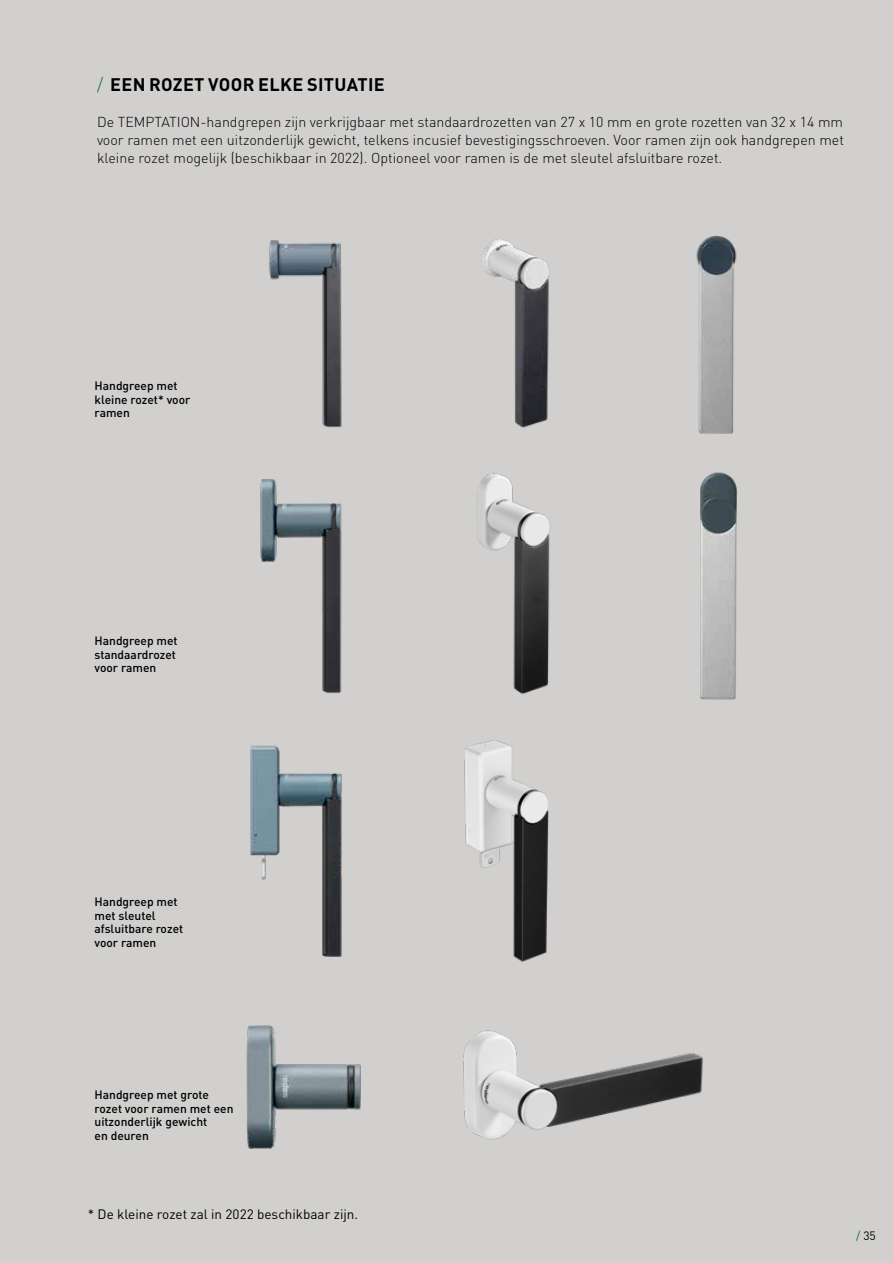
<style>
.page{position:relative;width:893px;height:1263px;background:#d1d0cf}
.page>*{position:absolute;margin:0;border:0;box-sizing:border-box;transform-origin:0 0}
.t1{font:700 18px "DIN Pro";letter-spacing:.02em;color:#000}
.t2{font:300 14.25px/18px "DIN Pro";color:#000;text-align:justify}
.t3{font:13.5px "DIN Pro";color:#000}
.t4{font:500 12px/13.5px "DIN Pro";color:#000}
.t5{font:12px "DIN Pro";color:#000}
.s1{font-weight:300;color:#0e7837}
.s2{color:#0e7837}
</style>
<div class="page">
<img style="left:700px;top:472px;width:37px;height:228px">
<img style="left:477px;top:479px;width:73px;height:216px">
<img style="left:696px;top:235px;width:41px;height:199px">
<img style="left:269px;top:240px;width:73px;height:188px">
<img style="left:260px;top:479px;width:82px;height:214px">
<img style="left:246px;top:1025px;width:115px;height:124px">
<img style="left:482px;top:239px;width:67px;height:240px">
<img style="left:463px;top:1030px;width:240px;height:110px">
<img style="left:250px;top:745px;width:92px;height:212px">
<img style="left:464px;top:740px;width:85px;height:222px">
<p class="t1" style="left:97px;top:69px;width:289px"><span class="s1">/</span> EEN ROZET VOOR ELKE SITUATIE</p>
<p class="t2" style="left:97px;top:112px;width:748px">De TEMPTATION-handgrepen zijn verkrijgbaar met standaardrozetten van 27 x 10 mm en grote rozetten van 32 x 14 mm voor ramen met een uitzonderlijk gewicht, telkens incusief bevestigingsschroeven. Voor ramen zijn ook handgrepen met kleine rozet mogelijk (beschikbaar in 2022). Optioneel voor ramen is de met sleutel afsluitbare rozet.</p>
<p class="t4" style="left:95px;top:378px;width:97px">Handgreep met kleine rozet* voor ramen</p>
<p class="t4" style="left:95px;top:633px;width:85px">Handgreep met standaardrozet voor ramen</p>
<p class="t4" style="left:95px;top:894px;width:90px">Handgreep met met sleutel afsluitbare rozet voor ramen</p>
<p class="t4" style="left:95px;top:1087px;width:140px">Handgreep met grote rozet voor ramen met een uitzonderlijk gewicht<br>en deuren</p>
<p class="t3" style="left:88px;top:1203px;width:272px">* De kleine rozet zal in 2022 beschikbaar zijn.</p>
<p class="t5" style="left:856px;top:1226px;width:21px"><span class="s2">/</span> 35</p>
</div>
